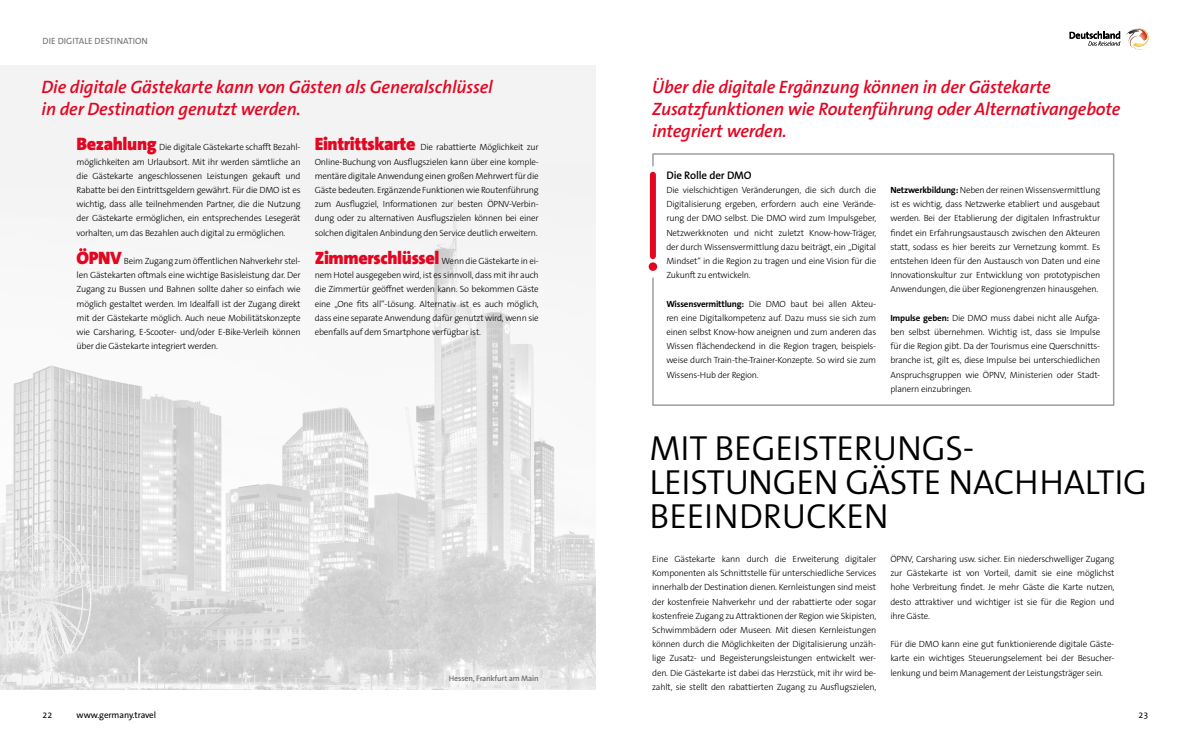
<style>
.page{position:relative;width:1191px;height:738px;background:#fff}
.page>*{position:absolute;margin:0;border:0;box-sizing:border-box;transform-origin:0 0}
.HL_30pt{font:35px/34px "The Sans LP4 Se Lig";letter-spacing:-.005em;color:#000}
.Merke{font:18px/22px "The Sans LP6 Se Bld IT";letter-spacing:-.01em;color:#e40521}
.Zwischen-HL_11pt{font:11px "The Sans LP6 Se Bld";letter-spacing:-.01em;color:#000}
.Copy_Light_9pt_Block{font:9px/14.2px "The Sans LP3 Lig";letter-spacing:-.02em;color:#000;text-align:justify}
.ZwischenHL_14pt{font:9px/14.2px "The Sans LP3 Lig";letter-spacing:-.02em;color:#000;text-align:justify}
.t1{font:9px "The Sans LP5 Plain";letter-spacing:-.01em;color:#000}
.Rubrik{font:9px "The Sans LP5 Plain";letter-spacing:.005em;color:#706f6f}
.BU{font:8px "The Sans LP6 Se Bld";letter-spacing:-.02em;color:#706f6f}
.s1{font-family:"The Sans LP9";font-weight:900;font-size:18px;color:#e40521}
.s2{font-family:"The Sans LP7 Bld"}
</style>
<div class="page">
<div style="left:0;top:65px;width:595px;height:624px;background:#f3f3f3"></div>
<img style="left:0;top:186px;width:595px;height:503px">
<svg style="left:651px;top:153px;width:464px;height:253px"></svg>
<div style="left:650px;top:174px;width:6px;height:82px;background:#e40521"></div>
<div style="left:648px;top:262px;width:9px;height:9px;background:#e40521;border-radius:50%"></div>
<svg style="left:437px;top:662px;width:113px;height:28px;fill:#eaeaea"></svg>
<img style="left:1126px;top:28px;width:22px;height:22px">
<svg style="left:1069px;top:31px;width:51px;height:15px"></svg>
<p class="Rubrik" style="left:43px;top:35px;width:107px">DIE DIGITALE DESTINATION</p>
<p class="Merke" style="left:42px;top:76px;width:453px">Die digitale Gästekarte kann von Gästen als Generalschlüssel in der Destination genutzt werden.</p>
<p class="ZwischenHL_14pt" style="left:315px;top:140px;width:225px"><span class="s1">Eintrittskarte</span> Die rabattierte Möglichkeit zur Online-Buchung von Ausflugszielen kann über eine komple&shy;mentäre digitale Anwendung einen großen Mehrwert für die Gäste bedeuten. Ergänzende Funktionen wie Routenführung zum Ausflugziel, Informationen zur besten ÖPNV-Verbin&shy;dung oder zu alternativen Ausflugszielen können bei einer solchen digitalen Anbindung den Service deutlich erweitern.</p>
<p class="ZwischenHL_14pt" style="left:315px;top:254px;width:225px"><span class="s1">Zimmerschlüssel</span> Wenn die Gästekarte in ei&shy;nem Hotel ausgegeben wird, ist es sinnvoll, dass mit ihr auch die Zimmertür geöffnet werden kann. So bekommen Gäste eine „One fits all“-Lösung. Alternativ ist es auch möglich, dass eine separate Anwendung dafür genutzt wird, wenn sie ebenfalls auf dem Smartphone verfügbar ist.</p>
<p class="ZwischenHL_14pt" style="left:77px;top:140px;width:225px"><span class="s1">Bezahlung</span> Die digitale Gästekarte schafft Bezahl&shy;möglichkeiten am Urlaubsort. Mit ihr werden sämtliche an die Gästekarte angeschlossenen Leistungen gekauft und Rabatte bei den Eintrittsgeldern gewährt. Für die DMO ist es wichtig, dass alle teilnehmenden Partner, die die Nutzung der Gästekarte ermöglichen, ein entsprechendes Lesegerät vorhalten, um das Bezahlen auch digital zu ermöglichen.</p>
<p class="ZwischenHL_14pt" style="left:77px;top:254px;width:225px"><span class="s1">ÖPNV</span> Beim Zugang zum öffentlichen Nahverkehr stel&shy;len Gästekarten oftmals eine wichtige Basisleistung dar. Der Zugang zu Bussen und Bahnen sollte daher so einfach wie möglich gestaltet werden. Im Idealfall ist der Zugang direkt mit der Gästekarte möglich. Auch neue Mobilitätskonzepte wie Carsharing, E-Scooter- und/oder E-Bike-Verleih können über die Gästekarte integriert werden.</p>
<p class="BU" style="left:449px;top:673px;width:91px">Hessen, Frankfurt am Main</p>
<p class="Merke" style="left:652px;top:76px;width:470px">Über die digitale Ergänzung können in der Gästekarte<br>Zusatzfunktionen wie Routenführung oder Alternativangebote integriert werden.</p>
<p class="Zwischen-HL_11pt" style="left:666px;top:168px;width:87px">Die Rolle der DMO</p>
<p class="Copy_Light_9pt_Block" style="left:666px;top:183px;width:211px">Die vielschichtigen Veränderungen, die sich durch die Digitalisierung ergeben, erfordern auch eine Verände&shy;rung der DMO selbst. Die DMO wird zum Impulsgeber, Netzwerkknoten und nicht zuletzt Know-how-Träger, der durch Wissensvermittlung dazu beiträgt, ein „Digital Mindset“ in die Region zu tragen und eine Vision für die Zukunft zu entwickeln.</p>
<p class="Copy_Light_9pt_Block" style="left:666px;top:296px;width:211px"><span class="s2">Wissensvermittlung:</span> Die DMO baut bei allen Akteu&shy;ren eine Digitalkompetenz auf. Dazu muss sie sich zum einen selbst Know-how aneignen und zum anderen das Wissen flächendeckend in die Region tragen, beispiels&shy;weise durch Train-the-Trainer-Konzepte. So wird sie zum Wissens-Hub der Region.</p>
<p class="Copy_Light_9pt_Block" style="left:890px;top:183px;width:211px"><span class="s2">Netzwerkbildung:</span> Neben der reinen Wissensvermittlung ist es wichtig, dass Netzwerke etabliert und ausgebaut werden. Bei der Etablierung der digitalen Infrastruktur findet ein Erfahrungsaustausch zwischen den Akteuren statt, sodass es hier bereits zur Vernetzung kommt. Es entstehen Ideen für den Austausch von Daten und eine Innovationskultur zur Entwicklung von prototypischen Anwendungen, die über Regionengrenzen hinausgehen.</p>
<p class="Copy_Light_9pt_Block" style="left:890px;top:310px;width:211px"><span class="s2">Impulse geben:</span> Die DMO muss dabei nicht alle Aufga&shy;ben selbst übernehmen. Wichtig ist, dass sie Impulse für die Region gibt. Da der Tourismus eine Querschnitts&shy;branche ist, gilt es, diese Impulse bei unterschiedlichen Anspruchsgruppen wie ÖPNV, Ministerien oder Stadt&shy;planern einzubringen.</p>
<p class="HL_30pt" style="left:649px;top:431px;width:499px">MIT BEGEISTERUNGS-<br>LEISTUNGEN GÄSTE NACHHALTIG<br>BEEINDRUCKEN</p>
<p class="Copy_Light_9pt_Block" style="left:652px;top:551px;width:225px">Eine Gästekarte kann durch die Erweiterung digitaler Komponenten als Schnittstelle für unterschiedliche Services innerhalb der Destination dienen. Kernleistungen sind meist der kostenfreie Nahverkehr und der rabattierte oder sogar kostenfreie Zugang zu Attraktionen der Region wie Skipisten, Schwimmbädern oder Museen. Mit diesen Kernleistungen können durch die Möglichkeiten der Digitalisierung unzäh&shy;lige Zusatz- und Begeisterungsleistungen entwickelt wer&shy;den. Die Gästekarte ist dabei das Herzstück, mit ihr wird be&shy;zahlt, sie stellt den rabattierten Zugang zu Ausflugszielen,</p>
<p class="Copy_Light_9pt_Block" style="left:890px;top:551px;width:225px">ÖPNV, Carsharing usw. sicher. Ein niederschwelliger Zugang zur Gästekarte ist von Vorteil, damit sie eine möglichst hohe Verbreitung findet. Je mehr Gäste die Karte nutzen, desto attraktiver und wichtiger ist sie für die Region und ihre Gäste.</p>
<p class="Copy_Light_9pt_Block" style="left:890px;top:636px;width:225px">Für die DMO kann eine gut funktionierende digitale Gäste&shy;karte ein wichtiges Steuerungselement bei der Besucher&shy;lenkung und beim Management der Leistungsträger sein.</p>
<p class="t1" style="left:43px;top:708px;width:11px">22</p>
<p class="t1" style="left:77px;top:708px;width:81px">www.germany.travel</p>
<p class="t1" style="left:1138px;top:708px;width:11px">23</p>
</div>
